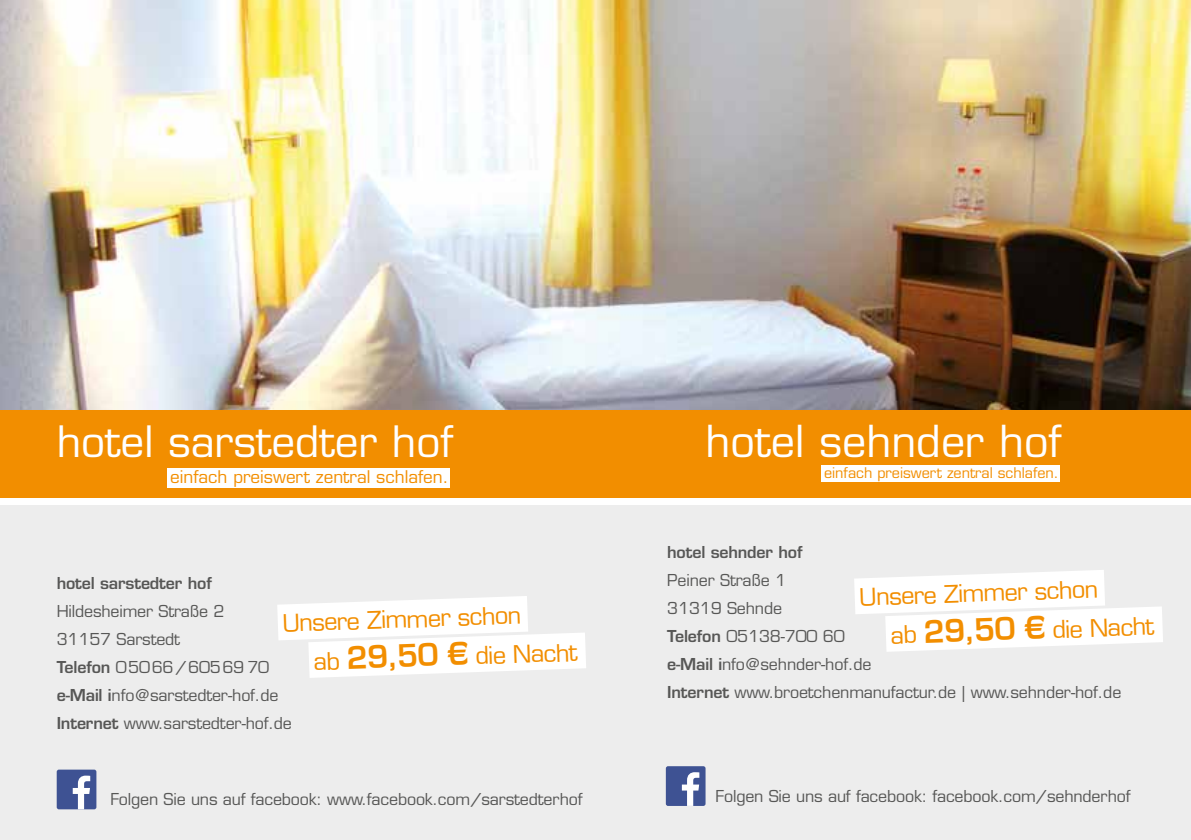
<style>
.page{position:relative;width:1191px;height:840px;background:#fff}
.page>*{position:absolute;margin:0;border:0;box-sizing:border-box;transform-origin:0 0}
.t1{font:43px "Eurostile LT Std";color:#fff}
.t2{font:42.2px "Eurostile LT Std";color:#fff}
.t3{font:23.6px "Eurostile LT Std";color:#f28e00}
.t4{font:17px "Eurostile LT Std";color:#f28e00}
.t5{font:16px/28px "Eurostile LT Std";letter-spacing:-.01em;color:#575756}
.t6{font:600 16px "Eurostile LT Std";letter-spacing:-.01em;color:#575756}
.t7{font:14.4px "Eurostile LT Std";color:#f28e00}
.s1{font-weight:600}
.s2{font-weight:600;font-size:30.2px}
</style>
<div class="page">
<img style="left:0;top:0;width:1191px;height:409px">
<div style="left:0;top:505px;width:1191px;height:334px;background:#ededed"></div>
<svg style="left:854px;top:570px;width:309px;height:81px"></svg>
<svg style="left:277px;top:596px;width:309px;height:81px"></svg>
<div style="left:0;top:409px;width:1191px;height:88px;background:#f28e00"></div>
<div style="left:821px;top:465px;width:239px;height:16px;background:#fff"></div>
<div style="left:666px;top:765px;width:39px;height:40px;background:#3e5293;border-radius:2px"></div>
<svg style="left:682px;top:772px;width:17px;height:33px"></svg>
<div style="left:57px;top:769px;width:39px;height:39px;background:#3e5293;border-radius:2px"></div>
<svg style="left:73px;top:775px;width:17px;height:33px"></svg>
<div style="left:167px;top:467px;width:283px;height:20px;background:#fff"></div>
<h2 class="t2" style="left:57px;top:416px;width:398px">hotel sarstedter hof</h2>
<p class="t4" style="left:170px;top:466px;width:280px">einfach preiswert zentral schlafen.</p>
<h1 class="t1" style="left:705px;top:415px;width:357px">hotel sehnder hof</h1>
<p class="t7" style="left:824px;top:464px;width:236px">einfach preiswert zentral schlafen.</p>
<p class="t6" style="left:667px;top:541px;width:137px">hotel sehnder hof</p>
<p class="t5" style="left:667px;top:565px;width:455px">Peiner Straße 1<br>31319 Sehnde<br><span class="s1">Telefon</span> 05138-700 60<br><span class="s1">e-Mail i</span>nfo@sehnder-hof.de<br><span class="s1">Internet</span> www.broetchenmanufactur.de | www.sehnder-hof.de</p>
<p class="t6" style="left:57px;top:572px;width:157px">hotel sarstedter hof</p>
<p class="t5" style="left:57px;top:597px;width:237px">Hildesheimer Straße 2<br>31157 Sarstedt<br><span class="s1">Telefon</span> 05066/60569 70 <span class="s1">e-Mail i</span>nfo@sarstedter-hof.de<br><span class="s1">Internet</span> www.sarstedter-hof.de</p>
<h3 class="t3" style="left:859px;top:582px;width:241px;rotate:-2deg">Unsere Zimmer schon</h3>
<h3 class="t3" style="left:282px;top:608px;width:241px;rotate:-2deg">Unsere Zimmer schon</h3>
<h3 class="t3" style="left:890px;top:620px;width:265px;rotate:-2deg">ab <span class="s2">29,50 €</span> die Nacht</h3>
<h3 class="t3" style="left:313px;top:646px;width:265px;rotate:-2deg">ab <span class="s2">29,50 €</span> die Nacht</h3>
<p class="t5" style="left:110px;top:785px;width:474px">Folgen Sie uns auf facebook: www.facebook.com/sarstedterhof</p>
<p class="t5" style="left:715px;top:781px;width:417px">Folgen Sie uns auf facebook: facebook.com/sehnderhof</p>
</div>
